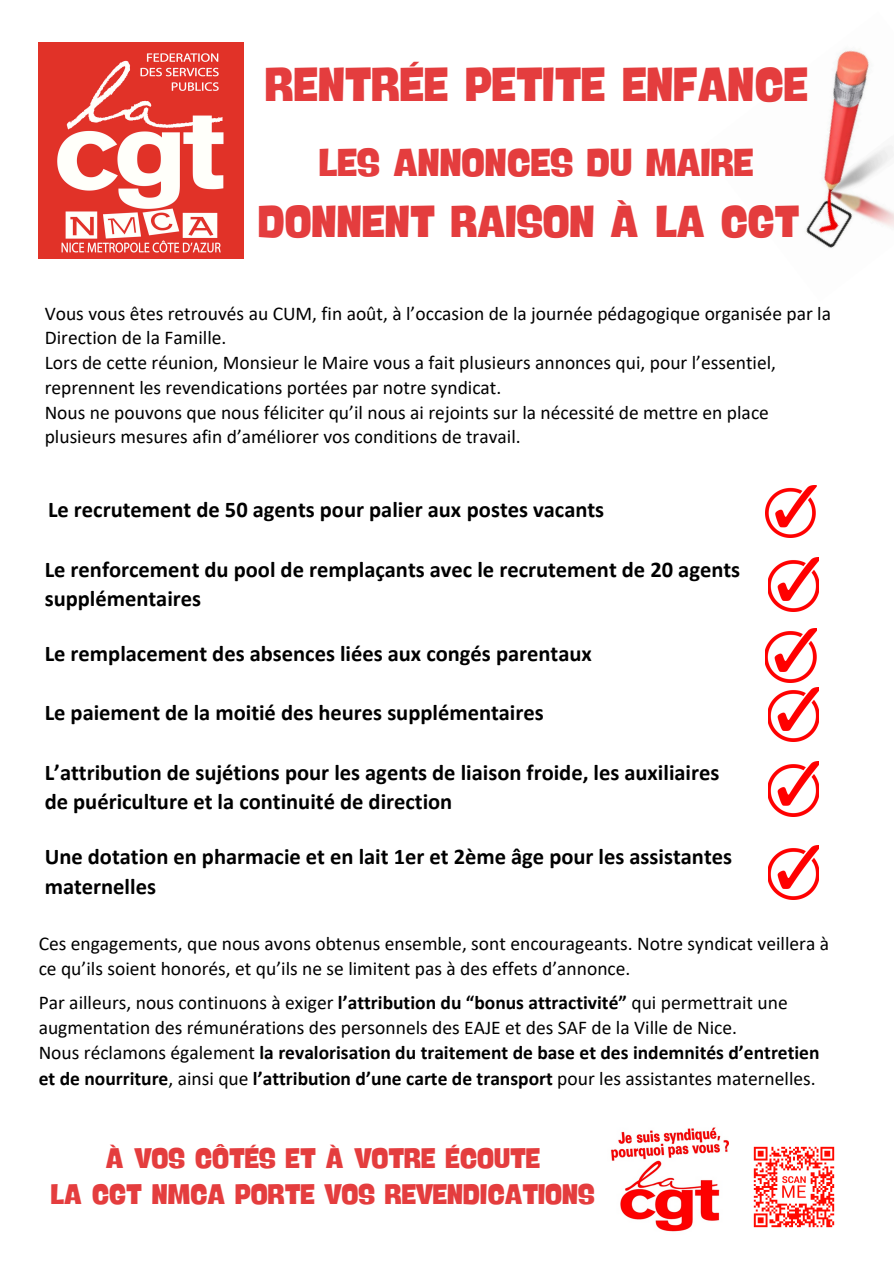
<style>
.page{position:relative;width:894px;height:1264px;background:#fff}
.page>*{position:absolute;margin:0;border:0;box-sizing:border-box;transform-origin:0 0}
.t1{font:48px "Negrita Pro";color:#e43d3e}
.t2{font:45px "Negrita Pro";color:#e43d3e}
.t3{font:39.15px "Negrita Pro";color:#e43d3e}
.t4{font:28.5px/36px "Negrita Pro";color:#e43d3e;text-align:center}
.t5{font:700 22.5px/29.2px "Calibri";color:#000}
.t6{font:19.5px/24.8px "Calibri";color:#000}
.t7{font:700 19.5px/25px "Calibri";color:#000}
.s1{font-weight:700}
.s2{font-weight:400}
</style>
<div class="page">
<img style="left:611px;top:1127px;width:117px;height:105px">
<img style="left:753px;top:1146px;width:82px;height:82px">
<img style="left:39px;top:42px;width:204px;height:216px">
<img style="left:765px;top:485px;width:50px;height:52px">
<img style="left:768px;top:557px;width:50px;height:54px">
<img style="left:765px;top:628px;width:50px;height:54px">
<img style="left:768px;top:687px;width:50px;height:54px">
<img style="left:768px;top:762px;width:50px;height:54px">
<img style="left:768px;top:845px;width:50px;height:54px">
<img style="left:806px;top:50px;width:87px;height:198px">
<p class="t1" style="left:265px;top:65px;width:544px">RENTRÉE PETITE ENFANCE</p>
<h3 class="t3" style="left:319px;top:147px;width:435px">LES ANNONCES DU MAIRE</h3>
<h3 class="t2" style="left:258px;top:203px;width:542px">DONNENT RAISON À LA CGT</h3>
<h3 class="t6" style="left:45px;top:302px;width:787px">Vous vous êtes retrouvés au CUM, fin août, à l’occasion de la journée pédagogique organisée par la<br>Direction de la Famille.</h3>
<p class="t6" style="left:45px;top:352px;width:732px">Lors de cette réunion, Monsieur le Maire vous a fait plusieurs annonces qui, pour l’essentiel, reprennent les revendications portées par notre syndicat.</p>
<p class="t6" style="left:45px;top:401px;width:725px">Nous ne pouvons que nous féliciter qu’il nous ai rejoints sur la nécessité de mettre en place plusieurs mesures afin d’améliorer vos conditions de travail.</p>
<h3 class="t5" style="left:48px;top:496px;width:557px">Le recrutement de 50 agents pour palier aux postes vacants</h3>
<p class="t5" style="left:45px;top:556px;width:696px">Le renforcement du pool de remplaçants avec le recrutement de 20 agents supplémentaires</p>
<h3 class="t5" style="left:45px;top:640px;width:548px">Le remplacement des absences liées aux congés parentaux</h3>
<p class="t5" style="left:45px;top:700px;width:500px">Le paiement de la moitié des heures supplémentaires</p>
<p class="t5" style="left:45px;top:759px;width:676px">L’attribution de sujétions pour les agents de liaison froide, les auxiliaires de puériculture et la continuité de direction</p>
<p class="t5" style="left:45px;top:844px;width:688px">Une dotation en pharmacie et en lait 1er et 2ème âge pour les assistantes maternelles</p>
<p class="t6" style="left:39px;top:932px;width:791px">Ces engagements, que nous avons obtenus ensemble, sont encourageants. Notre syndicat veillera à ce qu’ils soient honorés, et qu’ils ne se limitent pas à des effets d’annonce.</p>
<h2 class="t6" style="left:39px;top:992px;width:750px">Par ailleurs, nous continuons à exiger <span class="s1">l’attribution du “bonus attractivité”</span> qui permettrait une augmentation des rémunérations des personnels des EAJE et des SAF de la Ville de Nice.</h2>
<p class="t7" style="left:39px;top:1042px;width:782px"><span class="s2">Nous réclamons également</span> la revalorisation du traitement de base et des indemnités d’entretien et de nourriture<span class="s2">, ainsi que</span> l’attribution d’une carte de transport <span class="s2">pour les assistantes maternelles.</span></p>
<p class="t4" style="left:51px;top:1142px;width:544px">À VOS CÔTÉS ET À VOTRE ÉCOUTE<br>LA CGT NMCA PORTE VOS REVENDICATIONS</p>
</div>
